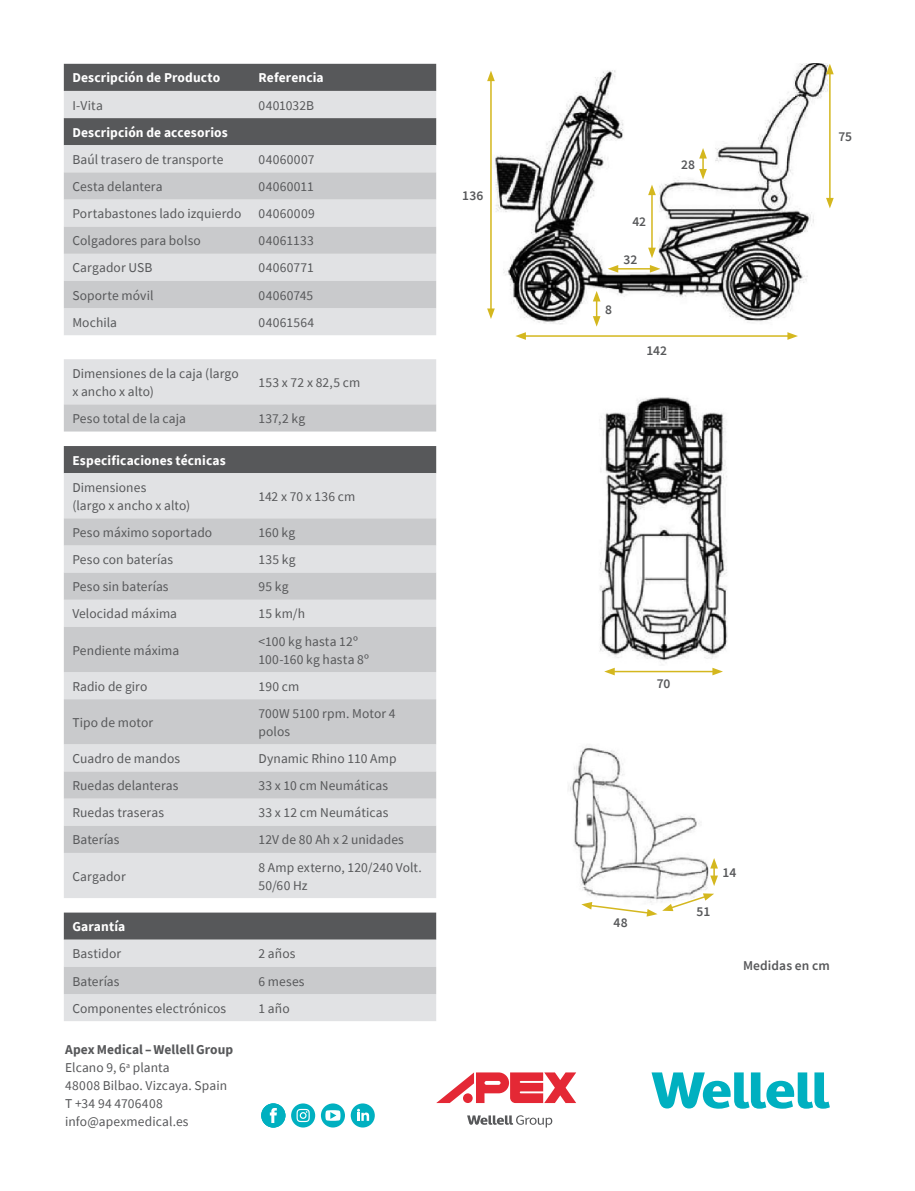
<style>
.page{position:relative;width:915px;height:1191px;background:#fff}
.page>*{position:absolute;margin:0;border:0;box-sizing:border-box;transform-origin:0 0}
.t1{font:13.5px/18px "Source Sans Pro";letter-spacing:.01em;color:#57585a}
.t2{font:700 13.5px "Source Sans Pro";letter-spacing:.01em;color:#fff}
.t3{font:600 13.5px "Source Sans Pro";letter-spacing:.005em;color:#57585a}
.s1{font-weight:700}
</style>
<div class="page">
<div style="left:64px;top:64px;width:372px;height:27px;background:#57585a"></div>
<svg style="left:64px;top:91px;width:372px;height:244px;background:#bebfc1"></svg>
<svg style="left:64px;top:172px;width:372px;height:136px;background:#d2d3d5"></svg>
<svg style="left:64px;top:359px;width:372px;height:72px;background:#d8d9db"></svg>
<div style="left:64px;top:446px;width:372px;height:27px;background:#57585a"></div>
<div style="left:64px;top:473px;width:372px;height:425px;background:#e1e2e4"></div>
<svg style="left:64px;top:518px;width:372px;height:335px;background:#d2d3d5"></svg>
<svg style="left:64px;top:912px;width:372px;height:109px;background:#b9babc"></svg>
<img style="left:491px;top:64px;width:337px;height:271px">
<hr style="left:523px;top:335px;width:266px;height:2px;background:#d4b71e">
<svg style="left:515px;top:332px;width:10px;height:8px"></svg>
<svg style="left:787px;top:332px;width:10px;height:8px"></svg>
<hr style="left:490px;top:79px;width:1px;height:232px;background:#d4b71e">
<svg style="left:487px;top:71px;width:7px;height:10px"></svg>
<svg style="left:487px;top:308px;width:7px;height:11px"></svg>
<hr style="left:828px;top:72px;width:2px;height:128px;background:#d4b71e">
<svg style="left:825px;top:64px;width:8px;height:10px"></svg>
<svg style="left:825px;top:198px;width:8px;height:10px"></svg>
<svg style="left:592px;top:291px;width:8px;height:36px"></svg>
<hr style="left:615px;top:268px;width:37px;height:1px;background:#d4b71e">
<svg style="left:607px;top:265px;width:11px;height:8px"></svg>
<svg style="left:649px;top:265px;width:11px;height:8px"></svg>
<hr style="left:651px;top:193px;width:1px;height:57px;background:#d4b71e">
<svg style="left:648px;top:185px;width:7px;height:10px"></svg>
<svg style="left:648px;top:248px;width:7px;height:10px"></svg>
<svg style="left:699px;top:148px;width:7px;height:31px"></svg>
<img style="left:568px;top:747px;width:150px;height:170px">
<svg style="left:581px;top:893px;width:132px;height:23px"></svg>
<svg style="left:710px;top:858px;width:7px;height:28px"></svg>
<img style="left:599px;top:397px;width:129px;height:264px">
<hr style="left:612px;top:671px;width:102px;height:1px;background:#d4b71e">
<svg style="left:604px;top:668px;width:10px;height:7px"></svg>
<svg style="left:712px;top:667px;width:10px;height:8px"></svg>
<svg style="left:651px;top:1072px;width:178px;height:36px"></svg>
<svg style="left:436px;top:1072px;width:140px;height:31px"></svg>
<svg style="left:467px;top:1115px;width:85px;height:12px"></svg>
<div style="left:321px;top:1103px;width:24px;height:24px;background:#00b0c0;border-radius:50%"></div>
<div style="left:350px;top:1103px;width:24px;height:24px;background:#00b0c0;border-radius:50%"></div>
<svg style="left:357px;top:1108px;width:12px;height:12px"></svg>
<div style="left:291px;top:1103px;width:24px;height:24px;background:#00b0c0;border-radius:50%"></div>
<svg style="left:296px;top:1108px;width:13px;height:14px"></svg>
<svg style="left:325px;top:1110px;width:15px;height:10px"></svg>
<div style="left:261px;top:1103px;width:24px;height:24px;background:#00b0c0;border-radius:50%"></div>
<svg style="left:270px;top:1108px;width:7px;height:15px"></svg>
<p class="t2" style="left:72px;top:69px;width:149px">Descripción de Producto</p>
<p class="t2" style="left:258px;top:69px;width:67px">Referencia</p>
<p class="t1" style="left:72px;top:96px;width:32px">I-Vita</p>
<p class="t1" style="left:258px;top:96px;width:57px">0401032B</p>
<p class="t2" style="left:72px;top:123px;width:157px">Descripción de accesorios</p>
<p class="t1" style="left:72px;top:150px;width:153px">Baúl trasero de transporte</p>
<p class="t1" style="left:258px;top:150px;width:57px">04060007</p>
<p class="t1" style="left:72px;top:177px;width:92px">Cesta delantera</p>
<p class="t1" style="left:258px;top:177px;width:57px">04060011</p>
<p class="t1" style="left:72px;top:205px;width:171px">Portabastones lado izquierdo</p>
<p class="t1" style="left:258px;top:205px;width:58px">04060009</p>
<p class="t1" style="left:72px;top:232px;width:130px">Colgadores para bolso</p>
<p class="t1" style="left:258px;top:232px;width:57px">04061133</p>
<p class="t1" style="left:72px;top:259px;width:81px">Cargador USB</p>
<p class="t1" style="left:258px;top:259px;width:57px">04060771</p>
<p class="t1" style="left:72px;top:286px;width:83px">Soporte móvil</p>
<p class="t1" style="left:258px;top:286px;width:56px">04060745</p>
<p class="t1" style="left:72px;top:313px;width:46px">Mochila</p>
<p class="t1" style="left:258px;top:313px;width:57px">04061564</p>
<p class="t1" style="left:72px;top:364px;width:168px">Dimensiones de la caja (largo x ancho x alto)</p>
<p class="t1" style="left:258px;top:373px;width:103px">153 x 72 x 82,5 cm</p>
<p class="t1" style="left:72px;top:409px;width:115px">Peso total de la caja</p>
<p class="t1" style="left:258px;top:409px;width:48px">137,2 kg</p>
<p class="t2" style="left:72px;top:451px;width:155px">Especificaciones técnicas</p>
<p class="t1" style="left:72px;top:478px;width:119px">Dimensiones<br>(largo x ancho x alto)</p>
<p class="t1" style="left:258px;top:487px;width:98px">142 x 70 x 136 cm</p>
<p class="t1" style="left:72px;top:523px;width:141px">Peso máximo soportado</p>
<p class="t1" style="left:258px;top:523px;width:38px">160 kg</p>
<p class="t1" style="left:72px;top:550px;width:102px">Peso con baterías</p>
<p class="t1" style="left:258px;top:550px;width:39px">135 kg</p>
<p class="t1" style="left:72px;top:577px;width:98px">Peso sin baterías</p>
<p class="t1" style="left:258px;top:577px;width:31px">95 kg</p>
<p class="t1" style="left:72px;top:605px;width:106px">Velocidad máxima</p>
<p class="t1" style="left:258px;top:605px;width:48px">15 km/h</p>
<p class="t1" style="left:72px;top:641px;width:108px">Pendiente máxima</p>
<p class="t1" style="left:258px;top:632px;width:112px">&lt;100 kg hasta 12º<br>100-160 kg hasta 8º</p>
<p class="t1" style="left:72px;top:677px;width:77px">Radio de giro</p>
<p class="t1" style="left:258px;top:677px;width:42px">190 cm</p>
<p class="t1" style="left:72px;top:713px;width:82px">Tipo de motor</p>
<p class="t1" style="left:258px;top:704px;width:138px">700W 5100 rpm. Motor 4 polos</p>
<p class="t1" style="left:72px;top:749px;width:109px">Cuadro de mandos</p>
<p class="t1" style="left:258px;top:749px;width:139px">Dynamic Rhino 110 Amp</p>
<p class="t1" style="left:72px;top:776px;width:108px">Ruedas delanteras</p>
<p class="t1" style="left:258px;top:776px;width:131px">33 x 10 cm Neumáticas</p>
<p class="t1" style="left:72px;top:803px;width:93px">Ruedas traseras</p>
<p class="t1" style="left:258px;top:803px;width:131px">33 x 12 cm Neumáticas</p>
<p class="t1" style="left:72px;top:831px;width:49px">Baterías</p>
<p class="t1" style="left:258px;top:831px;width:147px">12V de 80 Ah x 2 unidades</p>
<p class="t1" style="left:72px;top:867px;width:55px">Cargador</p>
<p class="t1" style="left:258px;top:858px;width:165px">8 Amp externo, 120/240 Volt.<br>50/60 Hz</p>
<p class="t2" style="left:72px;top:917px;width:54px">Garantía</p>
<p class="t1" style="left:72px;top:944px;width:50px">Bastidor</p>
<p class="t1" style="left:258px;top:944px;width:38px">2 años</p>
<p class="t1" style="left:72px;top:972px;width:49px">Baterías</p>
<p class="t1" style="left:258px;top:972px;width:48px">6 meses</p>
<p class="t1" style="left:72px;top:999px;width:155px">Componentes electrónicos</p>
<p class="t1" style="left:258px;top:999px;width:33px">1 año</p>
<p class="t1" style="left:65px;top:1040px;width:170px"><span class="s1">Apex Medical – Wellell Group<br></span>Elcano 9, 6<sup>a</sup> planta<br>48008 Bilbao. Vizcaya. Spain<br>T +34 94 4706408 info@apexmedical.es</p>
<p class="t3" style="left:462px;top:186px;width:23px">136</p>
<p class="t3" style="left:680px;top:155px;width:16px">28</p>
<p class="t3" style="left:632px;top:213px;width:15px">42</p>
<p class="t3" style="left:623px;top:250px;width:15px">32</p>
<p class="t3" style="left:605px;top:300px;width:8px">8</p>
<p class="t3" style="left:646px;top:342px;width:22px">142</p>
<p class="t3" style="left:838px;top:128px;width:15px">75</p>
<p class="t3" style="left:656px;top:674px;width:15px">70</p>
<p class="t3" style="left:613px;top:913px;width:16px">48</p>
<p class="t3" style="left:696px;top:903px;width:15px">51</p>
<p class="t3" style="left:722px;top:863px;width:15px">14</p>
<p class="t3" style="left:742px;top:956px;width:88px">Medidas en cm</p>
</div>
